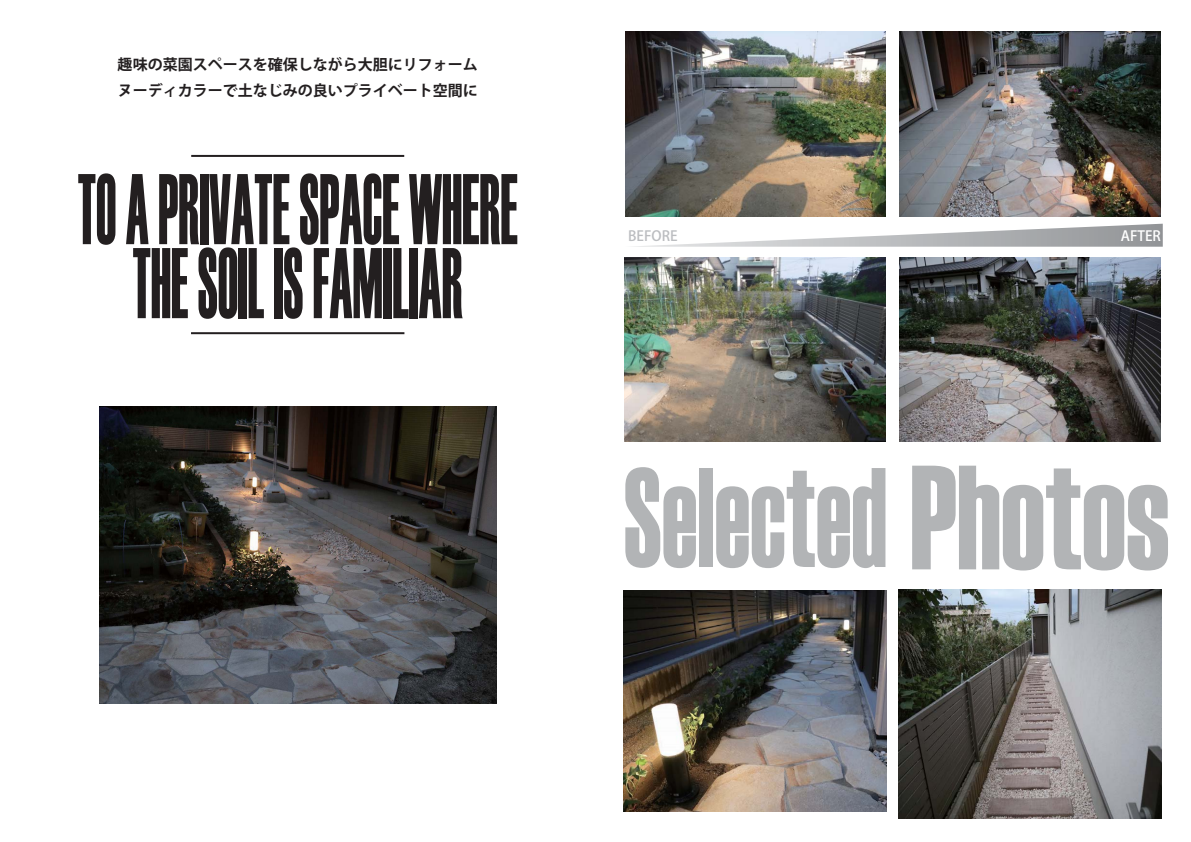
<style>
.page{position:relative;width:1191px;height:842px;background:#fff}
.page>*{position:absolute;margin:0;border:0;box-sizing:border-box;transform-origin:0 0}
.t1{font:141.3px "Haettenschweiler";color:#b2b4b6;scale:.71 1}
.t2{font:100.1px/74px "Haettenschweiler";color:#231f20;text-align:center;scale:.53 1}
.t3{font:15px/26.2px "Koz Go Pr 6 N Bold 90 msp RKSJ H";color:#231f20}
.t4{font:14px "Koz Go Pr 6 N Medium 90 msp RKSJ H";color:#bbbdc0}
.t5{font:14px "Koz Go Pr 6 N Medium 90 msp RKSJ H";color:#fff}
.s1{font-size:148.1px}
</style>
<div class="page">
<img style="left:99px;top:406px;width:397px;height:298px">
<hr style="left:191px;top:155px;width:213px;height:2px;background:#231f20">
<hr style="left:191px;top:332px;width:213px;height:2px;background:#231f20">
<img style="left:623px;top:590px;width:264px;height:221px">
<img style="left:625px;top:32px;width:261px;height:184px">
<svg style="left:634px;top:224px;width:528px;height:23px"></svg>
<img style="left:899px;top:32px;width:261px;height:184px">
<img style="left:625px;top:257px;width:260px;height:184px">
<img style="left:899px;top:257px;width:261px;height:184px">
<img style="left:898px;top:590px;width:263px;height:228px">
<p class="t3" style="left:118px;top:53px;width:362px">趣味の菜園スペースを確保しながら大胆にリフォームヌーディカラーで土なじみの良いプライベート空間に</p>
<h2 class="t2" style="left:78px;top:169px;width:832px">TO A PRIVATE SPACE WHERE<br>THE SOIL IS FAMILIAR</h2>
<p class="t4" style="left:628px;top:231px;width:51px">BEFORE</p>
<p class="t5" style="left:1120px;top:231px;width:42px">AFTER</p>
<h1 class="t1" style="left:623px;top:443px;width:770px">Selected <span class="s1">Photos</span></h1>
</div>
